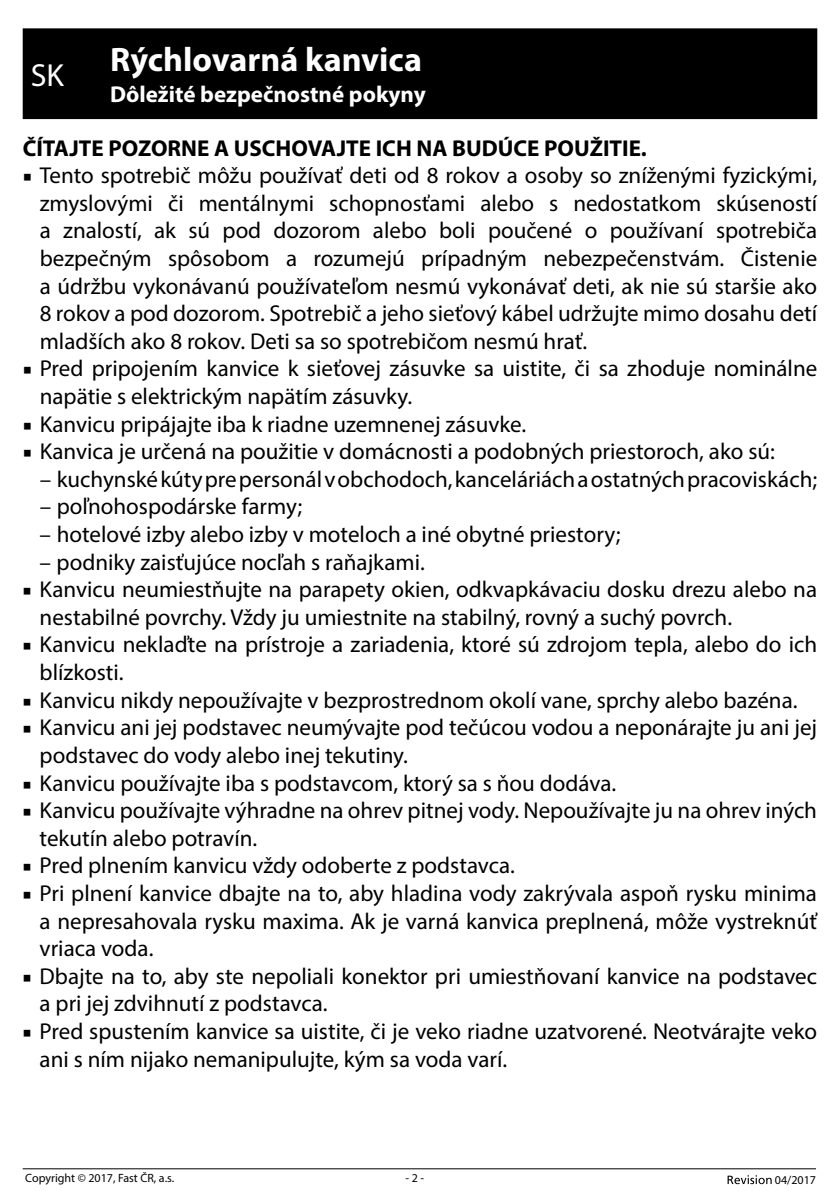
<style>
.page{position:relative;width:840px;height:1191px;background:#fff}
.page>*{position:absolute;margin:0;border:0;box-sizing:border-box;transform-origin:0 0}
.t1{font:700 34px "Myriad Pro";color:#fff}
.t2{font:32px "Myriad Pro";color:#fff}
.t3{font:23px/27.6px "Myriad Pro";color:#000}
.t4{font:700 23px "Myriad Pro";color:#000}
.t5{font:700 23px "Myriad Pro";color:#fff}
.t6{font:12px "Myriad Pro";color:#000}
.s1{font-family:"Minion Pro"}
</style>
<div class="page">
<svg style="left:727px;top:1175px;width:44px;height:9px"></svg>
<hr style="left:23px;top:1168px;width:792px;height:1px;background:#000">
<div style="left:23px;top:28px;width:793px;height:91px;background:#000"></div>
<h1 class="t1" style="left:110px;top:37px;width:313px">Rýchlovarná kanvica</h1>
<p class="t5" style="left:110px;top:79px;width:317px">Dôležité bezpečnostné pokyny</p>
<p class="t4" style="left:23px;top:133px;width:625px">ČÍTAJTE POZORNE A USCHOVAJTE ICH NA BUDÚCE POUŽITIE.</p>
<p class="t3" style="left:40px;top:161px;width:778px;text-align:justify;text-indent:-17px"><span class="s1">■</span> Tento spotrebič môžu používať deti od 8 rokov a osoby so zníženými fyzickými, zmyslovými či mentálnymi schopnosťami alebo s nedostatkom skúseností a znalostí, ak sú pod dozorom alebo boli poučené o používaní spotrebiča bezpečným spôsobom a rozumejú prípadným nebezpečenstvám. Čistenie a údržbu vykonávanú používateľom nesmú vykonávať deti, ak nie sú staršie ako 8 rokov a pod dozorom. Spotrebič a jeho sieťový kábel udržujte mimo dosahu detí mladších ako 8 rokov. Deti sa so spotrebičom nesmú hrať.</p>
<p class="t3" style="left:40px;top:354px;width:778px;text-indent:-17px"><span class="s1">■</span> Pred pripojením kanvice k sieťovej zásuvke sa uistite, či sa zhoduje nominálne napätie s elektrickým napätím zásuvky.</p>
<p class="t3" style="left:23px;top:410px;width:505px"><span class="s1">■</span> Kanvicu pripájajte iba k riadne uzemnenej zásuvke.</p>
<p class="t3" style="left:23px;top:437px;width:753px"><span class="s1">■</span> Kanvica je určená na použitie v domácnosti a podobných priestoroch, ako sú:</p>
<p class="t3" style="left:40px;top:465px;width:778px">– kuchynské kúty pre personál v obchodoch, kanceláriách a ostatných pracoviskách;</p>
<p class="t3" style="left:40px;top:492px;width:264px">– poľnohospodárske farmy;</p>
<p class="t3" style="left:40px;top:520px;width:582px">– hotelové izby alebo izby v moteloch a iné obytné priestory;</p>
<p class="t3" style="left:40px;top:548px;width:386px">– podniky zaisťujúce nocľah s raňajkami.</p>
<p class="t3" style="left:40px;top:575px;width:778px;text-indent:-17px"><span class="s1">■</span> Kanvicu neumiestňujte na parapety okien, odkvapkávaciu dosku drezu alebo na nestabilné povrchy. Vždy ju umiestnite na stabilný, rovný a suchý povrch.</p>
<p class="t3" style="left:40px;top:630px;width:778px;text-indent:-17px"><span class="s1">■</span> Kanvicu neklaďte na prístroje a zariadenia, ktoré sú zdrojom tepla, alebo do ich blízkosti.</p>
<p class="t3" style="left:23px;top:686px;width:776px"><span class="s1">■</span> Kanvicu nikdy nepoužívajte v bezprostrednom okolí vane, sprchy alebo bazéna.</p>
<p class="t3" style="left:40px;top:713px;width:778px;text-indent:-17px"><span class="s1">■</span> Kanvicu ani jej podstavec neumývajte pod tečúcou vodou a neponárajte ju ani jej podstavec do vody alebo inej tekutiny.</p>
<p class="t3" style="left:23px;top:768px;width:594px"><span class="s1">■</span> Kanvicu používajte iba s podstavcom, ktorý sa s ňou dodáva.</p>
<p class="t3" style="left:40px;top:796px;width:778px;text-indent:-17px"><span class="s1">■</span> Kanvicu používajte výhradne na ohrev pitnej vody. Nepoužívajte ju na ohrev iných tekutín alebo potravín.</p>
<p class="t3" style="left:23px;top:851px;width:493px"><span class="s1">■</span> Pred plnením kanvicu vždy odoberte z podstavca.</p>
<p class="t3" style="left:40px;top:879px;width:778px;text-align:justify;text-indent:-17px"><span class="s1">■</span> Pri plnení kanvice dbajte na to, aby hladina vody zakrývala aspoň rysku minima a nepresahovala rysku maxima. Ak je varná kanvica preplnená, môže vystreknúť vriaca voda.</p>
<p class="t3" style="left:40px;top:962px;width:778px;text-indent:-17px"><span class="s1">■</span> Dbajte na to, aby ste nepoliali konektor pri umiestňovaní kanvice na podstavec a pri jej zdvihnutí z podstavca.</p>
<p class="t3" style="left:40px;top:1017px;width:778px;text-indent:-17px"><span class="s1">■</span> Pred spustením kanvice sa uistite, či je veko riadne uzatvorené. Neotvárajte veko ani s ním nijako nemanipulujte, kým sa voda varí.</p>
<h2 class="t2" style="left:31px;top:55px;width:35px">SK</h2>
<p class="t6" style="left:25px;top:1170px;width:150px">Copyright © 2017, Fast ČR, a.s.</p>
<p class="t6" style="left:405px;top:1170px;width:20px">- 2 -</p>
<p class="t6" style="left:774px;top:1172px;width:43px">04/2017</p>
</div>
